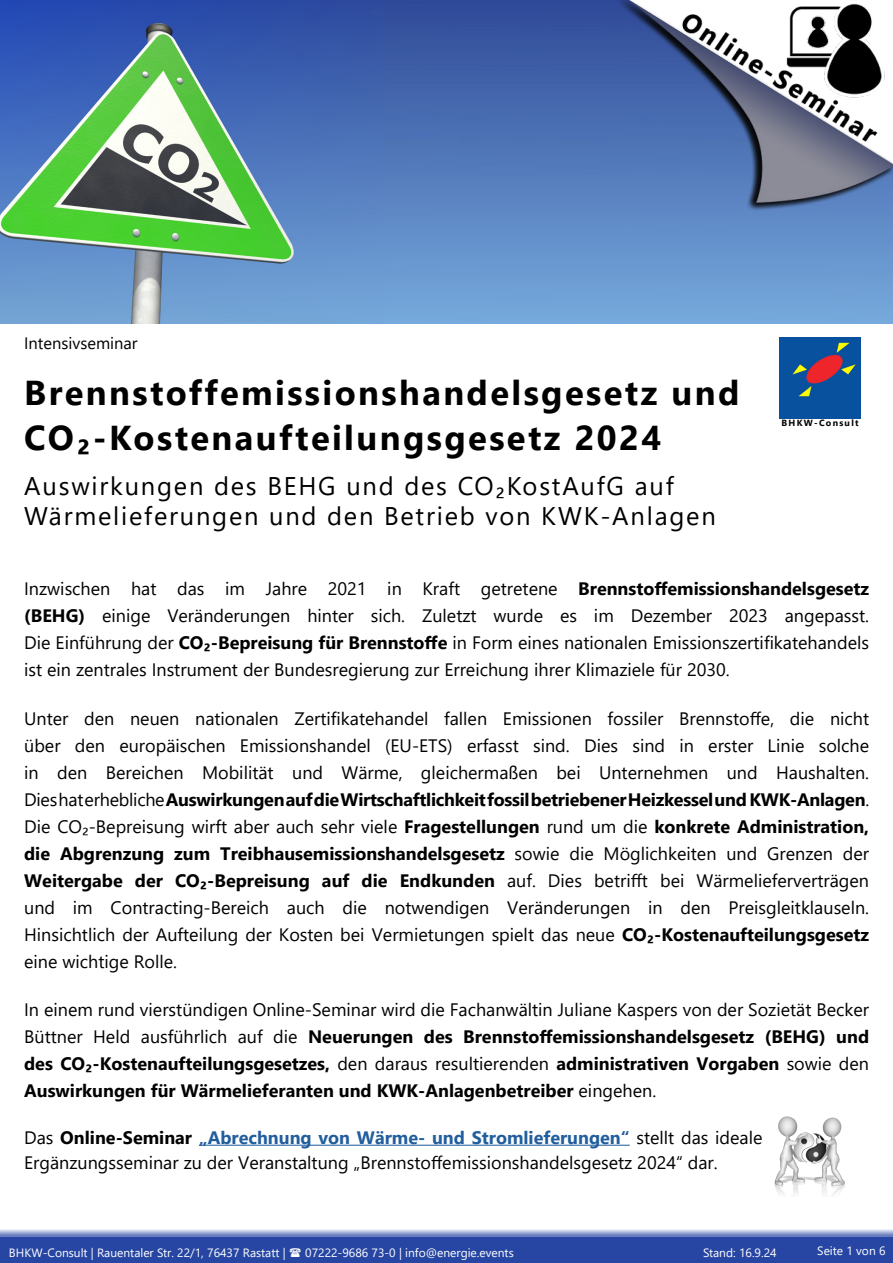
<style>
.page{position:relative;width:893px;height:1263px;background:#fff}
.page>*{position:absolute;margin:0;border:0;box-sizing:border-box;transform-origin:0 0}
.t1{font:700 34.5px/45px "Segoe UI";letter-spacing:.07em;color:#000}
.t2{font:25.5px/30px "Segoe UI";letter-spacing:.07em;color:#000}
.t3{font:18px/27px "Segoe UI";color:#000;text-align:justify}
.t4{font:700 18px/27px "Segoe UI";color:#000;text-align:justify}
.t5{font:16.5px "Segoe UI";color:#000}
.t6{font:12px "Segoe UI";color:#fff}
.t7{font:700 9px "Segoe UI";letter-spacing:.14em;color:#000}
.s1{font-weight:700}
.s2{font-weight:400}
.s3{font-weight:700;color:#215e9e}
</style>
<div class="page">
<div style="left:0;top:1237px;width:893px;height:26px;background:#2746a3"></div>
<hr style="left:199px;top:1145px;width:431px;height:1px;background:#215e9e">
<img style="left:774px;top:1116px;width:71px;height:79px">
<svg style="left:0;top:1229px;width:893px;height:8px;background:#9fadd6"></svg>
<img style="left:0;top:0;width:893px;height:323px">
<img style="left:780px;top:337px;width:80px;height:81px">
<img style="left:554px;top:0;width:339px;height:213px">
<p class="t5" style="left:24px;top:328px;width:115px">Intensivseminar</p>
<h1 class="t1" style="left:24px;top:368px;width:717px">Brennstoffemissionshandelsgesetz und<br>CO₂-Kostenaufteilungsgesetz 2024</h1>
<h2 class="t2" style="left:24px;top:469px;width:693px">Auswirkungen des BEHG und des CO₂KostAufG auf<br>Wärmelieferungen und den Betrieb von KWK-Anlagen</h2>
<p class="t7" style="left:782px;top:414px;width:79px">BHKW-Consult</p>
<p class="t3" style="left:24px;top:574px;width:846px">Inzwischen hat das im Jahre 2021 in Kraft getretene <span class="s1">Brennstoffemissionshandelsgesetz (BEHG)</span> einige Veränderungen hinter sich. Zuletzt wurde es im Dezember 2023 angepasst.<br>Die Einführung der <span class="s1">CO₂-Bepreisung für Brennstoffe</span> in Form eines nationalen Emissionszertifikatehandels ist ein zentrales Instrument der Bundesregierung zur Erreichung ihrer Klimaziele für 2030.</p>
<p class="t3" style="left:24px;top:703px;width:846px">Unter den neuen nationalen Zertifikatehandel fallen Emissionen fossiler Brennstoffe, die nicht über den europäischen Emissionshandel (EU-ETS) erfasst sind. Dies sind in erster Linie solche in den Bereichen Mobilität und Wärme, gleichermaßen bei Unternehmen und Haushalten.<br>Dies hat erhebliche <span class="s1">Auswirkungen auf die Wirtschaftlichkeit fossil betriebener Heizkessel und KWK-Anlagen</span>.<br>Die CO₂-Bepreisung wirft aber auch sehr viele <span class="s1">Fragestellungen</span> rund um die <span class="s1">konkrete Administration, die Abgrenzung zum Treibhausemissionshandelsgesetz</span> sowie die Möglichkeiten und Grenzen der <span class="s1">Weitergabe der CO₂-Bepreisung auf die Endkunden</span> auf. Dies betrifft bei Wärmelieferverträgen und im Contracting-Bereich auch die notwendigen Veränderungen in den Preisgleitklauseln.<br>Hinsichtlich der Aufteilung der Kosten bei Vermietungen spielt das neue <span class="s1">CO₂-Kostenaufteilungsgesetz </span>eine wichtige Rolle.</p>
<p class="t4" style="left:24px;top:994px;width:846px"><span class="s2">In einem rund vierstündigen Online-Seminar wird die Fachanwältin Juliane Kaspers von der Sozietät Becker Büttner Held ausführlich auf die</span> Neuerungen des Brennstoffemissionshandelsgesetz (BEHG) und des CO₂-Kostenaufteilungsgesetzes, <span class="s2">den daraus resultierenden</span> administrativen Vorgaben <span class="s2">sowie den </span>Auswirkungen für Wärmelieferanten und KWK-Anlagenbetreiber <span class="s2">eingehen.</span></p>
<p class="t3" style="left:24px;top:1123px;width:740px;line-height:25.5px">Das <span class="s1">Online-Seminar</span> <span class="s3">„Abrechnung von Wärme- und Stromlieferungen“</span> stellt das ideale<br>Ergänzungsseminar zu der Veranstaltung „Brennstoffemissionshandelsgesetz 2024“ dar.</p>
<p class="t6" style="left:9px;top:1241px;width:278px">BHKW-Consult | Rauentaler Str. 22/1, 76437 Rastatt |</p>
<p class="t6" style="left:305px;top:1241px;width:210px">07222-9686 73-0 | info@energie.events</p>
<p class="t6" style="left:817px;top:1239px;width:70px">Seite 1 von 6</p>
<p class="t6" style="left:703px;top:1241px;width:75px">Stand: 16.9.24</p>
</div>
